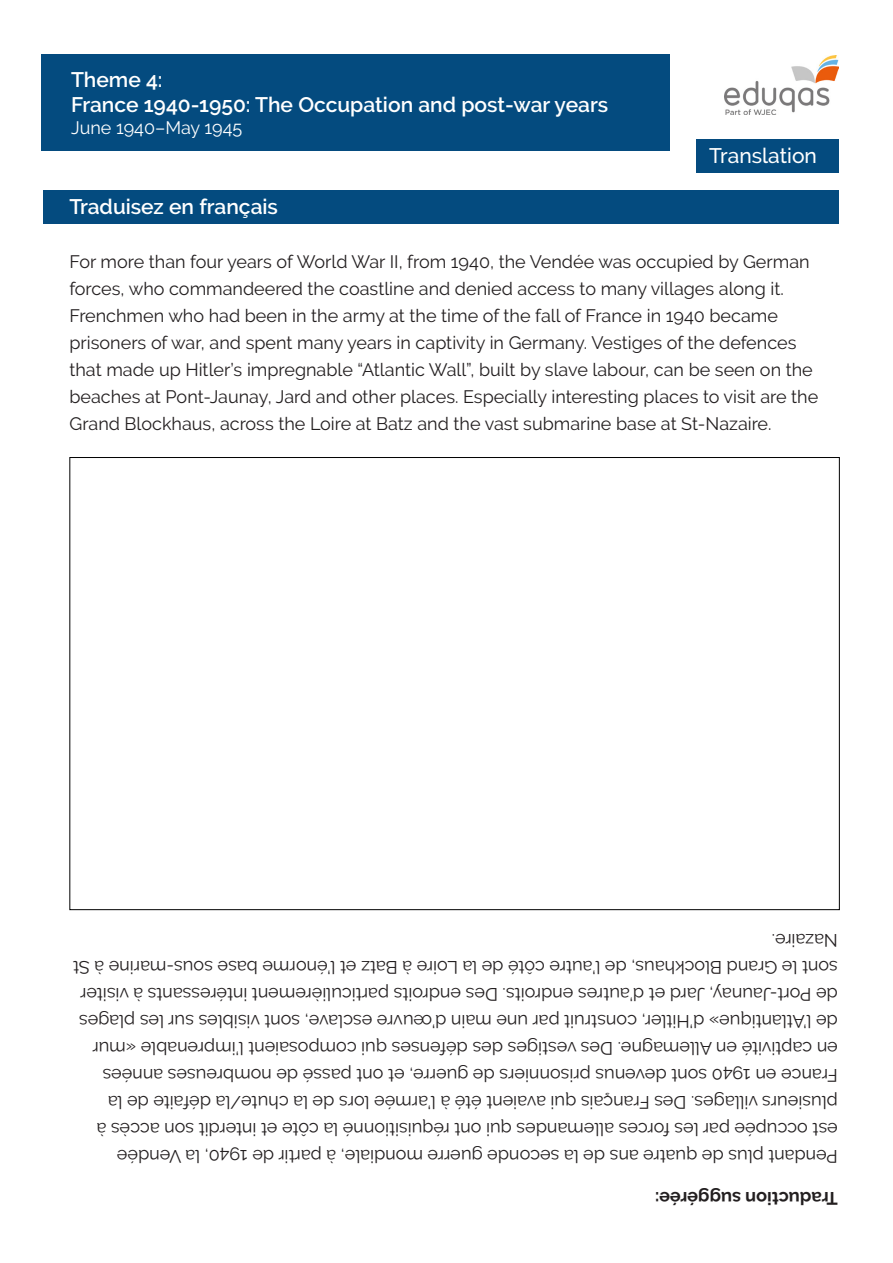
<style>
.page{position:relative;width:893px;height:1263px;background:#fff}
.page>*{position:absolute;margin:0;border:0;box-sizing:border-box;transform-origin:0 0}
.t1{font:600 21px/25.2px "Raleway";color:#fff}
.t2{font:500 21px "Raleway";color:#fff}
.t3{font:18px/27px "Raleway";color:#231f20}
.t4{font:700 18px "Raleway";color:#231f20}
.t5{font:18px "Raleway";color:#fff}
</style>
<div class="page">
<div style="left:696px;top:139px;width:143px;height:33px;background:#044b7f"></div>
<div style="left:41px;top:54px;width:628px;height:50px;background:#044b7f"></div>
<div style="left:41px;top:104px;width:628px;height:46px;background:#044b7f"></div>
<img style="left:724px;top:55px;width:115px;height:59px">
<div style="left:44px;top:190px;width:795px;height:33px;background:#044b7f"></div>
<div style="left:69px;top:457px;width:771px;height:453px;background:#fff;border:1px solid #000"></div>
<p class="t1" style="left:71px;top:67px;width:539px">Theme 4:<br>France 1940-1950: The Occupation and post-war years</p>
<p class="t5" style="left:71px;top:117px;width:173px">June 1940–May 1945</p>
<p class="t2" style="left:709px;top:144px;width:109px">Translation</p>
<p class="t1" style="left:69px;top:194px;width:210px">Traduisez en français</p>
<p class="t3" style="left:69px;top:248px;width:750px">For more than four years of World War II, from 1940, the Vendée was occupied by German forces, who commandeered the coastline and denied access to many villages along it.<br>Frenchmen who had been in the army at the time of the fall of France in 1940 became prisoners of war, and spent many years in captivity in Germany. Vestiges of the defences that made up Hitler’s impregnable “Atlantic Wall”, built by slave labour, can be seen on the beaches at Pont-Jaunay, Jard and other places. Especially interesting places to visit are the Grand Blockhaus, across the Loire at Batz and the vast submarine base at St-Nazaire.</p>
<p class="t3" style="left:838px;top:1170px;width:766px;rotate:-180deg">Pendant plus de quatre ans de la seconde guerre mondiale, à partir de 1940, la Vendée<br>est occupée par les forces allemandes qui ont réquisitionné la côte et interdit son accès à plusieurs villages. Des Français qui avaient été à l’armée lors de la chute/la défaite de la France en 1940 sont devenus prisonniers de guerre, et ont passé de nombreuses années<br>en captivité en Allemagne. Des vestiges des défenses qui composaient l’imprenable «mur de l’Atlantique» d’Hitler, construit par une main d’œuvre esclave, sont visibles sur les plages de Port-Jaunay, Jard et d’autres endroits. Des endroits particulièrement intéressants à visiter sont le Grand Blockhaus, de l’autre côté de la Loire à Batz et l’énorme base sous-marine à St Nazaire.</p>
<p class="t4" style="left:838px;top:1208px;width:185px;rotate:-180deg">Traduction suggérée:</p>
</div>
